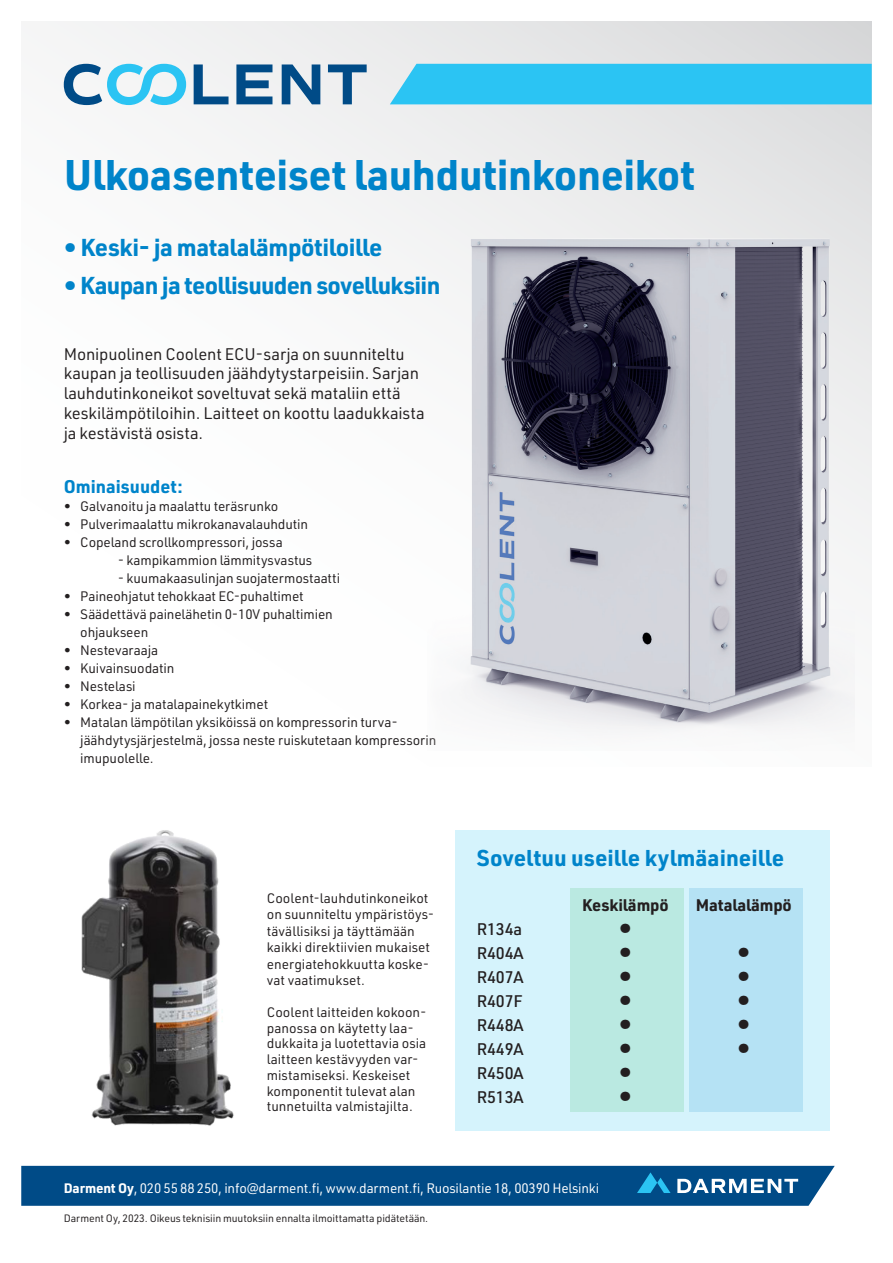
<style>
.page{position:relative;width:893px;height:1263px;background:#fff}
.page>*{position:absolute;margin:0;border:0;box-sizing:border-box;transform-origin:0 0}
.t1{font:700 42px "URWDIN";letter-spacing:-.01em;color:#0084ca}
.t2{font:500 27px "URWDIN";color:#231f20}
.t3{font:700 24px "URWDIN";letter-spacing:-.025em;color:#0084ca}
.t4{font:700 22.5px "URWDIN";color:#0084ca}
.t5{font:700 18px "URWDIN";color:#0084ca}
.t6{font:16.5px/19.8px "URWDIN";letter-spacing:-.01em;color:#231f20}
.t7{font:500 16.5px "URWDIN";letter-spacing:-.01em;color:#231f20}
.t8{font:700 16.5px "URWDIN";letter-spacing:-.01em;color:#231f20}
.t9{font:13.5px/15.8px "URWDIN";letter-spacing:-.005em;color:#231f20}
.t10{font:13.5px "URWDIN";letter-spacing:-.015em;color:#fff}
.t11{font:10.5px "URWDIN";letter-spacing:-.01em;color:#231f20}
.s1{font-weight:700}
</style>
<div class="page">
<svg style="left:21px;top:1166px;width:814px;height:40px;background:#0c548d"></svg>
<svg style="left:45px;top:21px;width:827px;height:550px"></svg>
<div style="left:455px;top:830px;width:374px;height:301px;background:#d5f3fc"></div>
<div style="left:570px;top:889px;width:114px;height:223px;background:#bae9e1"></div>
<img style="left:81px;top:830px;width:153px;height:296px">
<svg style="left:194px;top:64px;width:35px;height:40px"></svg>
<svg style="left:236px;top:64px;width:36px;height:40px"></svg>
<svg style="left:282px;top:64px;width:38px;height:40px"></svg>
<svg style="left:328px;top:64px;width:39px;height:40px"></svg>
<svg style="left:64px;top:64px;width:122px;height:41px"></svg>
<div style="left:390px;top:64px;width:482px;height:40px;background:#2bc4f3"></div>
<div style="left:87px;top:1174px;width:40px;height:19px;background:#004b87"></div>
<div style="left:689px;top:889px;width:114px;height:223px;background:#b5e2f4"></div>
<img style="left:428px;top:215px;width:427px;height:516px">
<p class="t1" style="left:64px;top:146px;width:633px">Ulkoasenteiset lauhdutinkoneikot</p>
<p class="t3" style="left:64px;top:231px;width:320px">• Keski- ja matalalämpötiloille</p>
<p class="t3" style="left:64px;top:269px;width:378px">• Kaupan ja teollisuuden sovelluksiin</p>
<p class="t6" style="left:64px;top:343px;width:357px">Monipuolinen Coolent ECU-sarja on suunniteltu kaupan ja teollisuuden jäähdytystarpeisiin. Sarjan lauhdutinkoneikot soveltuvat sekä mataliin että</p>
<p class="t6" style="left:64px;top:403px;width:362px">keskilämpötiloihin. Laitteet on koottu laadukkaista ja kestävistä osista.</p>
<p class="t5" style="left:64px;top:475px;width:121px">Ominaisuudet:</p>
<p class="t9" style="left:64px;top:498px;width:216px">• Galvanoitu ja maalattu teräsrunko</p>
<p class="t9" style="left:64px;top:516px;width:246px">• Pulverimaalattu mikrokanavalauhdutin</p>
<p class="t9" style="left:64px;top:534px;width:221px">• Copeland scrollkompressori, jossa</p>
<p class="t9" style="left:118px;top:552px;width:196px">- kampikammion lämmitysvastus</p>
<p class="t9" style="left:118px;top:570px;width:224px">- kuumakaasulinjan suojatermostaatti</p>
<p class="t9" style="left:64px;top:588px;width:242px">• Paineohjatut tehokkaat EC-puhaltimet</p>
<p class="t9" style="left:64px;top:606px;width:271px">• Säädettävä painelähetin 0-10V puhaltimien</p>
<p class="t9" style="left:80px;top:624px;width:70px">ohjaukseen</p>
<p class="t9" style="left:64px;top:642px;width:96px">• Nestevaraaja</p>
<p class="t9" style="left:64px;top:660px;width:112px">• Kuivainsuodatin</p>
<p class="t9" style="left:64px;top:678px;width:73px">• Nestelasi</p>
<p class="t9" style="left:64px;top:696px;width:206px">• Korkea- ja matalapainekytkimet</p>
<p class="t9" style="left:64px;top:714px;width:336px">• Matalan lämpötilan yksiköissä on kompressorin turva-</p>
<p class="t9" style="left:80px;top:732px;width:358px">jäähdytysjärjestelmä, jossa neste ruiskutetaan kompressorin</p>
<p class="t9" style="left:80px;top:750px;width:75px">imupuolelle.</p>
<p class="t9" style="left:267px;top:889px;width:169px;line-height:16.5px">Coolent-lauhdutinkoneikot on suunniteltu ympäristöys&shy;tävällisiksi ja täyttämään kaikki direktiivien mukaiset energiatehokkuutta koske&shy;vat vaatimukset.</p>
<p class="t9" style="left:267px;top:1004px;width:161px">Coolent laitteiden kokoon&shy;panossa on käytetty laa&shy;dukkaita ja luotettavia osia laitteen kestävyyden var&shy;mistamiseksi. Keskeiset komponentit tulevat alan tunnetuilta valmistajilta.</p>
<p class="t4" style="left:477px;top:842px;width:309px">Soveltuu useille kylmäaineille</p>
<p class="t8" style="left:582px;top:893px;width:88px">Keskilämpö</p>
<p class="t8" style="left:696px;top:893px;width:98px">Matalalämpö</p>
<p class="t7" style="left:477px;top:918px;width:47px">R134a</p>
<p class="t2" style="left:618px;top:910px;width:16px">•</p>
<p class="t7" style="left:477px;top:942px;width:48px">R404A</p>
<p class="t2" style="left:618px;top:934px;width:16px">•</p>
<p class="t2" style="left:736px;top:934px;width:16px">•</p>
<p class="t7" style="left:477px;top:966px;width:48px">R407A</p>
<p class="t2" style="left:618px;top:958px;width:16px">•</p>
<p class="t2" style="left:736px;top:958px;width:16px">•</p>
<p class="t7" style="left:477px;top:990px;width:47px">R407F</p>
<p class="t2" style="left:618px;top:982px;width:16px">•</p>
<p class="t2" style="left:736px;top:982px;width:16px">•</p>
<p class="t7" style="left:477px;top:1014px;width:48px">R448A</p>
<p class="t2" style="left:618px;top:1006px;width:16px">•</p>
<p class="t2" style="left:736px;top:1006px;width:16px">•</p>
<p class="t7" style="left:477px;top:1038px;width:48px">R449A</p>
<p class="t2" style="left:618px;top:1030px;width:16px">•</p>
<p class="t2" style="left:736px;top:1030px;width:16px">•</p>
<p class="t7" style="left:477px;top:1062px;width:48px">R450A</p>
<p class="t2" style="left:618px;top:1054px;width:16px">•</p>
<p class="t7" style="left:477px;top:1086px;width:48px">R513A</p>
<p class="t2" style="left:618px;top:1078px;width:16px">•</p>
<p class="t10" style="left:64px;top:1179px;width:537px"><span class="s1">Darment Oy</span>, 020 55 88 250, info@darment.fi, www.darment.fi, Ruosilantie 18, 00390 Helsinki</p>
<p class="t11" style="left:64px;top:1211px;width:366px">Darment Oy, 2023. Oikeus teknisiin muutoksiin ennalta ilmoittamatta pidätetään.</p>
</div>
